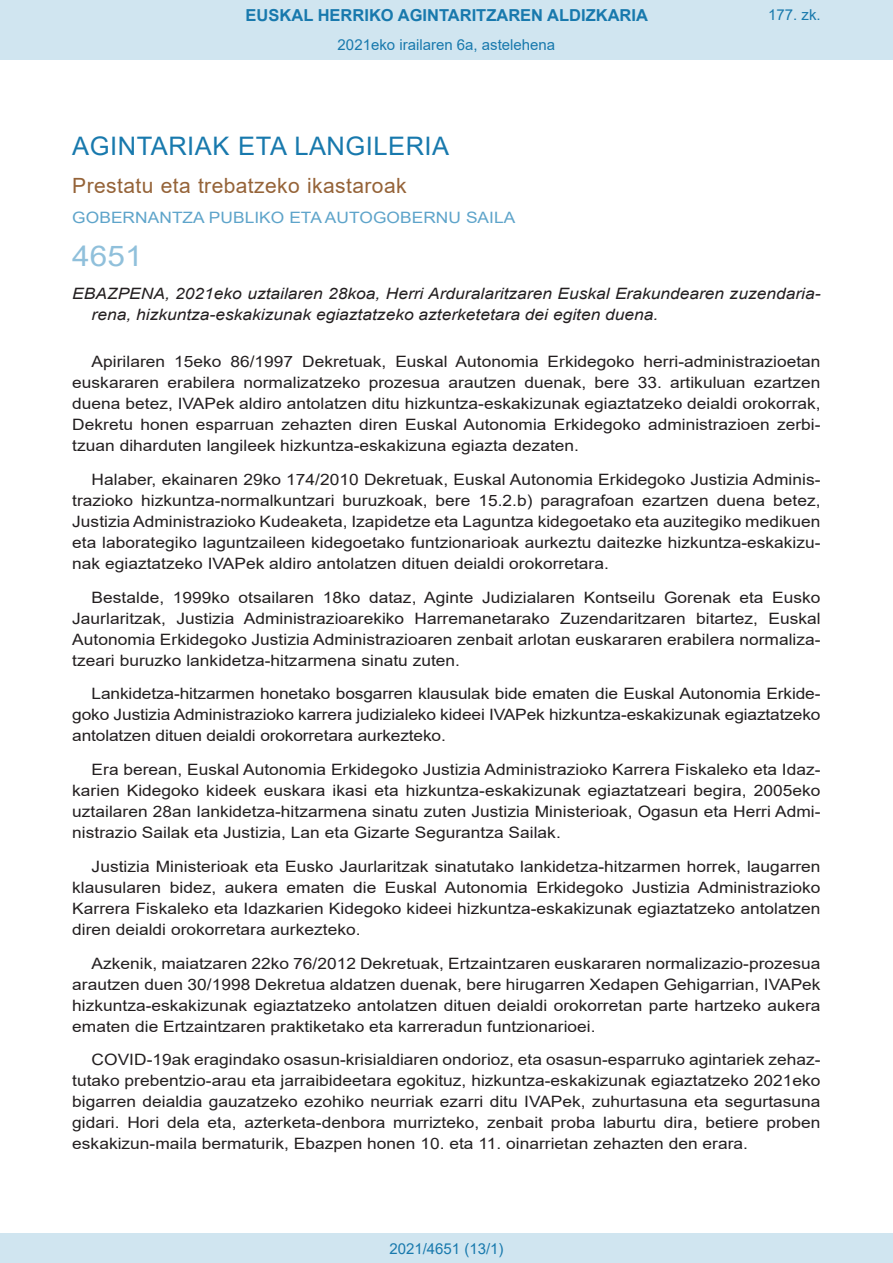
<style>
.page{position:relative;width:893px;height:1263px;background:#fff}
.page>*{position:absolute;margin:0;border:0;box-sizing:border-box;transform-origin:0 0}
.BOPVOrden{font:28.5px "Arial";color:#90c0db;scale:1.11 1}
.BOPVSeccion{font:25.5px "Arial";letter-spacing:.02em;color:#1879ad}
.BOPVSubseccion{font:21px "Arial";letter-spacing:.02em;color:#956338}
.t1{font:700 16.5px "Arial";color:#1879ad}
.BOPVDetalle{font:15.6px/21px "Arial";color:#231f20;text-align:justify;scale:1.11 1}
.BOPVTitulo{font:italic 15.6px/21px "Arial";color:#231f20;scale:1.11 1}
.BOPVOrganismo{font:15.6px "Arial";letter-spacing:.005em;color:#5ea4ca;scale:1.11 1}
.Paginacion_Centro{font:15px "Arial";color:#1879ad}
</style>
<div class="page">
<div style="left:0;top:0;width:893px;height:60px;background:#d0e5f0"></div>
<div style="left:0;top:1233px;width:893px;height:30px;background:#d0e5f0"></div>
<p class="t1" style="left:246px;top:3px;width:404px">EUSKAL HERRIKO AGINTARITZAREN ALDIZKARIA</p>
<p class="Paginacion_Centro" style="left:338px;top:35px;width:219px">2021eko irailaren 6a, astelehena</p>
<p class="Paginacion_Centro" style="left:768px;top:5px;width:54px">177. zk.</p>
<p class="BOPVSeccion" style="left:72px;top:128px;width:378px">AGINTARIAK ETA LANGILERIA</p>
<p class="BOPVSubseccion" style="left:72px;top:171px;width:336px">Prestatu eta trebatzeko ikastaroak</p>
<p class="BOPVOrganismo" style="left:72px;top:207px;width:401px">GOBERNANTZA PUBLIKO ETA AUTOGOBERNU SAILA</p>
<p class="BOPVOrden" style="left:72px;top:236px;width:65px">4651</p>
<p class="BOPVTitulo" style="left:92px;top:284px;width:658px;text-indent:-19px">EBAZPENA, 2021eko uztailaren 28koa, Herri Arduralaritzaren Euskal Erakundearen zuzendaria&shy;rena, hizkuntza-eskakizunak egiaztatzeko azterketetara dei egiten duena.</p>
<p class="BOPVDetalle" style="left:72px;top:351px;width:676px;text-indent:19px">Apirilaren 15eko 86/1997 Dekretuak, Euskal Autonomia Erkidegoko herri-administrazioetan euskararen erabilera normalizatzeko prozesua arautzen duenak, bere 33. artikuluan ezartzen duena betez, IVAPek aldiro antolatzen ditu hizkuntza-eskakizunak egiaztatzeko deialdi orokorrak, Dekretu honen esparruan zehazten diren Euskal Autonomia Erkidegoko administrazioen zerbi&shy;tzuan diharduten langileek hizkuntza-eskakizuna egiazta dezaten.</p>
<p class="BOPVDetalle" style="left:72px;top:469px;width:676px;text-indent:19px">Halaber, ekainaren 29ko 174/2010 Dekretuak, Euskal Autonomia Erkidegoko Justizia Adminis&shy;trazioko hizkuntza-normalkuntzari buruzkoak, bere 15.2.b) paragrafoan ezartzen duena betez, Justizia Administrazioko Kudeaketa, Izapidetze eta Laguntza kidegoetako eta auzitegiko medikuen eta laborategiko laguntzaileen kidegoetako funtzionarioak aurkeztu daitezke hizkuntza-eskakizu&shy;nak egiaztatzeko IVAPek aldiro antolatzen dituen deialdi orokorretara.</p>
<p class="BOPVDetalle" style="left:72px;top:586px;width:676px;text-indent:19px">Bestalde, 1999ko otsailaren 18ko dataz, Aginte Judizialaren Kontseilu Gorenak eta Eusko Jaurlaritzak, Justizia Administrazioarekiko Harremanetarako Zuzendaritzaren bitartez, Euskal Autonomia Erkidegoko Justizia Administrazioaren zenbait arlotan euskararen erabilera normaliza&shy;tzeari buruzko lankidetza-hitzarmena sinatu zuten.</p>
<p class="BOPVDetalle" style="left:72px;top:683px;width:676px;text-indent:19px">Lankidetza-hitzarmen honetako bosgarren klausulak bide ematen die Euskal Autonomia Erkide&shy;goko Justizia Administrazioko karrera judizialeko kideei IVAPek hizkuntza-eskakizunak egiaztatzeko antolatzen dituen deialdi orokorretara aurkezteko.</p>
<p class="BOPVDetalle" style="left:72px;top:759px;width:676px;text-indent:19px">Era berean, Euskal Autonomia Erkidegoko Justizia Administrazioko Karrera Fiskaleko eta Idaz&shy;karien Kidegoko kideek euskara ikasi eta hizkuntza-eskakizunak egiaztatzeari begira, 2005eko uztailaren 28an lankidetza-hitzarmena sinatu zuten Justizia Ministerioak, Ogasun eta Herri Admi&shy;nistrazio Sailak eta Justizia, Lan eta Gizarte Segurantza Sailak.</p>
<p class="BOPVDetalle" style="left:72px;top:856px;width:676px;text-indent:19px">Justizia Ministerioak eta Eusko Jaurlaritzak sinatutako lankidetza-hitzarmen horrek, laugarren klausularen bidez, aukera ematen die Euskal Autonomia Erkidegoko Justizia Administrazioko Karrera Fiskaleko eta Idazkarien Kidegoko kideei hizkuntza-eskakizunak egiaztatzeko antolatzen diren deialdi orokorretara aurkezteko.</p>
<p class="BOPVDetalle" style="left:72px;top:952px;width:676px;text-indent:19px">Azkenik, maiatzaren 22ko 76/2012 Dekretuak, Ertzaintzaren euskararen normalizazio-prozesua arautzen duen 30/1998 Dekretua aldatzen duenak, bere hirugarren Xedapen Gehigarrian, IVAPek hizkuntza-eskakizunak egiaztatzeko antolatzen dituen deialdi orokorretan parte hartzeko aukera ematen die Ertzaintzaren praktiketako eta karreradun funtzionarioei.</p>
<p class="BOPVDetalle" style="left:72px;top:1049px;width:676px;text-indent:19px">COVID-19ak eragindako osasun-krisialdiaren ondorioz, eta osasun-esparruko agintariek zehaz&shy;tutako prebentzio-arau eta jarraibideetara egokituz, hizkuntza-eskakizunak egiaztatzeko 2021eko bigarren deialdia gauzatzeko ezohiko neurriak ezarri ditu IVAPek, zuhurtasuna eta segurtasuna gidari. Hori dela eta, azterketa-denbora murrizteko, zenbait proba laburtu dira, betiere proben eskakizun-maila bermaturik, Ebazpen honen 10. eta 11. oinarrietan zehazten den erara.</p>
<p class="Paginacion_Centro" style="left:389px;top:1238px;width:116px">2021/4651 (13/1)</p>
</div>
